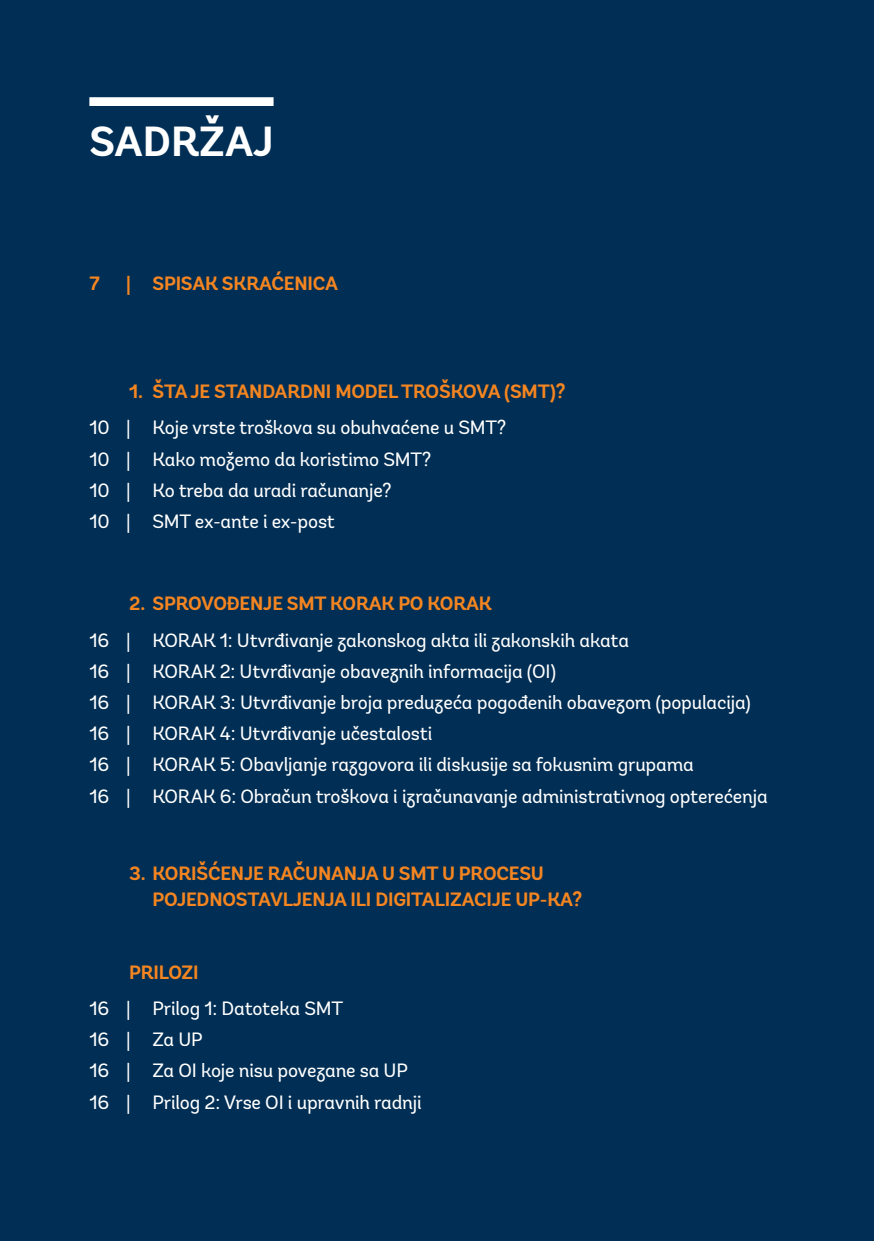
<style>
.page{position:relative;width:874px;height:1241px;background:#fff}
.page>*{position:absolute;margin:0;border:0;box-sizing:border-box;transform-origin:0 0}
.t1{font:700 42px "Andes";color:#fff}
.t2{font:19.25px/31.2px "Andes";letter-spacing:-.01em;color:#fff}
.t3{font:700 19.25px/26.2px "Andes";letter-spacing:-.01em;color:#f58520}
</style>
<div class="page">
<div style="left:0;top:0;width:873px;height:1240px;background:#002e54"></div>
<div style="left:89px;top:97px;width:184px;height:9px;background:#fff"></div>
<h1 class="t1" style="left:89px;top:115px;width:186px">SADRŽAJ</h1>
<p class="t3" style="left:89px;top:270px;width:12px">7</p>
<p class="t3" style="left:126px;top:270px;width:213px">| SPISAK SKRAĆENICA</p>
<p class="t3" style="left:129px;top:379px;width:437px">1. ŠTA JE STANDARDNI MODEL TROŠKOVA (SMT)?</p>
<p class="t2" style="left:89px;top:412px;width:418px">10 | Koje vrste troškova su obuhvaćene u SMT?<br>10 | Kako možemo da koristimo SMT?<br>10 | Ko treba da uradi računanje?<br>10 | SMT ex-ante i ex-post</p>
<p class="t3" style="left:129px;top:591px;width:364px">2. SPROVOĐENJE SMT KORAK PO KORAK</p>
<p class="t2" style="left:89px;top:624px;width:679px">16 | KORAK 1: Utvrđivanje zakonskog akta ili zakonskih akata<br>16 | KORAK 2: Utvrđivanje obaveznih informacija (OI)<br>16 | KORAK 3: Utvrđivanje broja preduzeća pogođenih obavezom (populacija)<br>16 | KORAK 4: Utvrđivanje učestalosti<br>16 | KORAK 5: Obavljanje razgovora ili diskusije sa fokusnim grupama<br>16 | KORAK 6: Obračun troškova i izračunavanje administrativnog opterećenja</p>
<p class="t3" style="left:152px;top:860px;width:431px;text-indent:-23px">3. KORIŠĆENJE RAČUNANJA U SMT U PROCESU<br>POJEDNOSTAVLJENJA ILI DIGITALIZACIJE UP-KA?</p>
<p class="t3" style="left:129px;top:959px;width:71px">PRILOZI</p>
<p class="t2" style="left:89px;top:992px;width:333px">16 | Prilog 1: Datoteka SMT<br>16 | Za UP<br>16 | Za OI koje nisu povezane sa UP<br>16 | Prilog 2: Vrse OI i upravnih radnji</p>
</div>
